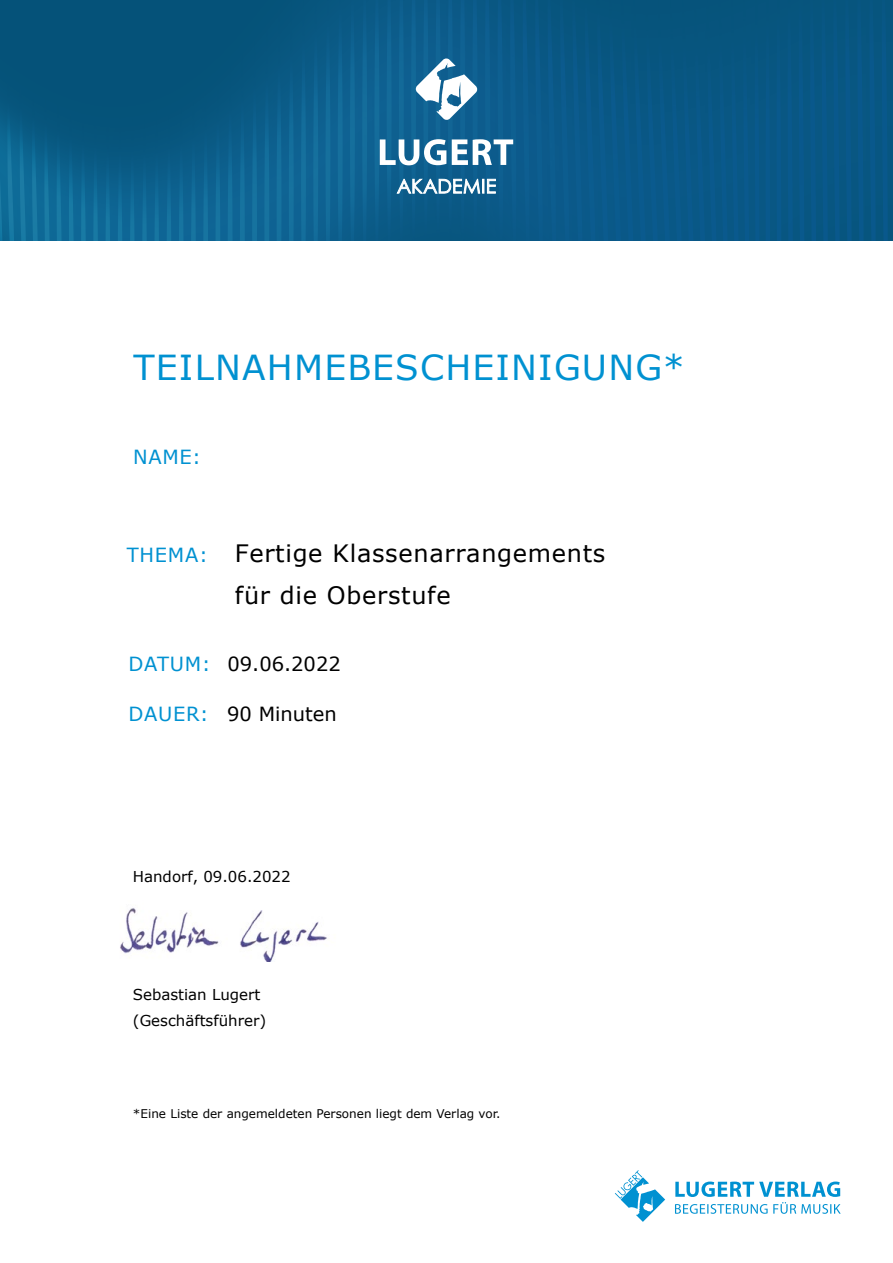
<style>
.page{position:relative;width:893px;height:1263px;background:#fff}
.page>*{position:absolute;margin:0;border:0;box-sizing:border-box;transform-origin:0 0}
.t1{font:34.5px "Verdana";letter-spacing:.035em;color:#0091d1}
.t2{font:24px/41.5px "Verdana";letter-spacing:.03em;color:#000}
.t3{font:19.5px "Verdana";color:#000}
.t4{font:19.5px "Verdana";color:#0091d1}
.t5{font:15px/25.5px "Verdana";color:#000}
.t6{font:12px "Verdana";color:#000}
.s1{font-size:19.5px;color:#0091d1}
.s2{color:#0091d1}
</style>
<div class="page">
<svg style="left:0;top:0;width:893px;height:240px;background:#095984"></svg>
<img style="left:0;top:48px;width:3px;height:192px">
<img style="left:7px;top:53px;width:8px;height:187px">
<img style="left:20px;top:59px;width:7px;height:181px">
<img style="left:32px;top:65px;width:6px;height:175px">
<img style="left:44px;top:70px;width:6px;height:170px">
<img style="left:57px;top:76px;width:5px;height:164px">
<img style="left:69px;top:81px;width:5px;height:159px">
<img style="left:81px;top:86px;width:5px;height:154px">
<img style="left:93px;top:90px;width:5px;height:150px">
<img style="left:105px;top:93px;width:5px;height:147px">
<img style="left:118px;top:95px;width:4px;height:145px">
<img style="left:130px;top:96px;width:5px;height:144px">
<img style="left:142px;top:96px;width:5px;height:144px">
<img style="left:154px;top:94px;width:5px;height:146px">
<img style="left:167px;top:90px;width:4px;height:150px">
<img style="left:179px;top:85px;width:5px;height:155px">
<img style="left:191px;top:79px;width:5px;height:161px">
<img style="left:203px;top:71px;width:5px;height:169px">
<img style="left:215px;top:62px;width:5px;height:178px">
<img style="left:228px;top:52px;width:5px;height:188px">
<img style="left:240px;top:42px;width:5px;height:198px">
<img style="left:252px;top:31px;width:5px;height:209px">
<img style="left:264px;top:19px;width:5px;height:221px">
<img style="left:277px;top:7px;width:4px;height:233px">
<img style="left:289px;top:0;width:5px;height:240px">
<img style="left:301px;top:0;width:5px;height:240px">
<img style="left:313px;top:0;width:5px;height:240px">
<img style="left:326px;top:0;width:4px;height:240px">
<img style="left:338px;top:0;width:5px;height:240px">
<img style="left:350px;top:0;width:5px;height:240px">
<img style="left:362px;top:0;width:5px;height:240px">
<img style="left:374px;top:0;width:5px;height:240px">
<img style="left:387px;top:0;width:5px;height:240px">
<img style="left:399px;top:0;width:5px;height:240px">
<img style="left:411px;top:0;width:5px;height:240px">
<img style="left:423px;top:0;width:5px;height:240px">
<img style="left:436px;top:0;width:4px;height:240px">
<img style="left:448px;top:0;width:5px;height:240px">
<img style="left:460px;top:0;width:5px;height:240px">
<img style="left:473px;top:0;width:5px;height:240px">
<img style="left:485px;top:0;width:5px;height:240px">
<img style="left:498px;top:0;width:5px;height:240px">
<img style="left:510px;top:0;width:6px;height:240px">
<img style="left:523px;top:0;width:6px;height:240px">
<img style="left:535px;top:0;width:8px;height:240px">
<img style="left:547px;top:0;width:9px;height:240px">
<img style="left:560px;top:0;width:10px;height:240px">
<img style="left:572px;top:0;width:36px;height:240px">
<img style="left:608px;top:0;width:13px;height:240px">
<img style="left:621px;top:0;width:12px;height:240px">
<img style="left:633px;top:0;width:12px;height:240px">
<img style="left:645px;top:0;width:12px;height:240px">
<img style="left:657px;top:0;width:12px;height:240px">
<img style="left:669px;top:0;width:13px;height:240px">
<img style="left:682px;top:0;width:12px;height:240px">
<img style="left:694px;top:0;width:12px;height:240px">
<img style="left:706px;top:0;width:13px;height:240px">
<img style="left:719px;top:0;width:22px;height:240px">
<div style="left:743px;top:0;width:7px;height:240px;background:#095785"></div>
<img style="left:755px;top:0;width:4px;height:240px">
<img style="left:766px;top:0;width:4px;height:240px">
<img style="left:777px;top:0;width:4px;height:240px">
<img style="left:788px;top:0;width:5px;height:240px">
<img style="left:799px;top:0;width:5px;height:240px">
<img style="left:810px;top:0;width:6px;height:240px">
<img style="left:822px;top:0;width:6px;height:240px">
<div style="left:833px;top:0;width:7px;height:240px;background:#095787"></div>
<div style="left:845px;top:0;width:7px;height:240px;background:#095787"></div>
<img style="left:857px;top:0;width:7px;height:240px">
<img style="left:869px;top:0;width:7px;height:240px">
<img style="left:882px;top:0;width:6px;height:240px">
<svg style="left:380px;top:139px;width:133px;height:26px"></svg>
<svg style="left:415px;top:58px;width:63px;height:62px"></svg>
<svg style="left:397px;top:179px;width:99px;height:15px"></svg>
<svg style="left:615px;top:1170px;width:50px;height:52px"></svg>
<svg style="left:675px;top:1181px;width:166px;height:33px"></svg>
<img style="left:120px;top:908px;width:207px;height:53px">
<h1 class="t1" style="left:133px;top:344px;width:553px">TEILNAHMEBESCHEINIGUNG*</h1>
<h3 class="t4" style="left:133px;top:444px;width:69px">NAME:</h3>
<h2 class="t2" style="left:235px;top:533px;width:372px;text-indent:-108px"><span class="s1">THEMA:</span> Fertige Klassenarrangements für die Oberstufe</h2>
<h3 class="t3" style="left:128px;top:650px;width:214px"><span class="s2">DATUM:</span> 09.06.2022</h3>
<h3 class="t3" style="left:128px;top:701px;width:210px"><span class="s2">DAUER:</span> 90 Minuten</h3>
<p class="t5" style="left:133px;top:864px;width:159px">Handorf, 09.06.2022</p>
<p class="t5" style="left:133px;top:982px;width:135px">Sebastian Lugert (Geschäftsführer)</p>
<p class="t6" style="left:133px;top:1105px;width:369px">*Eine Liste der angemeldeten Personen liegt dem Verlag vor.</p>
</div>
